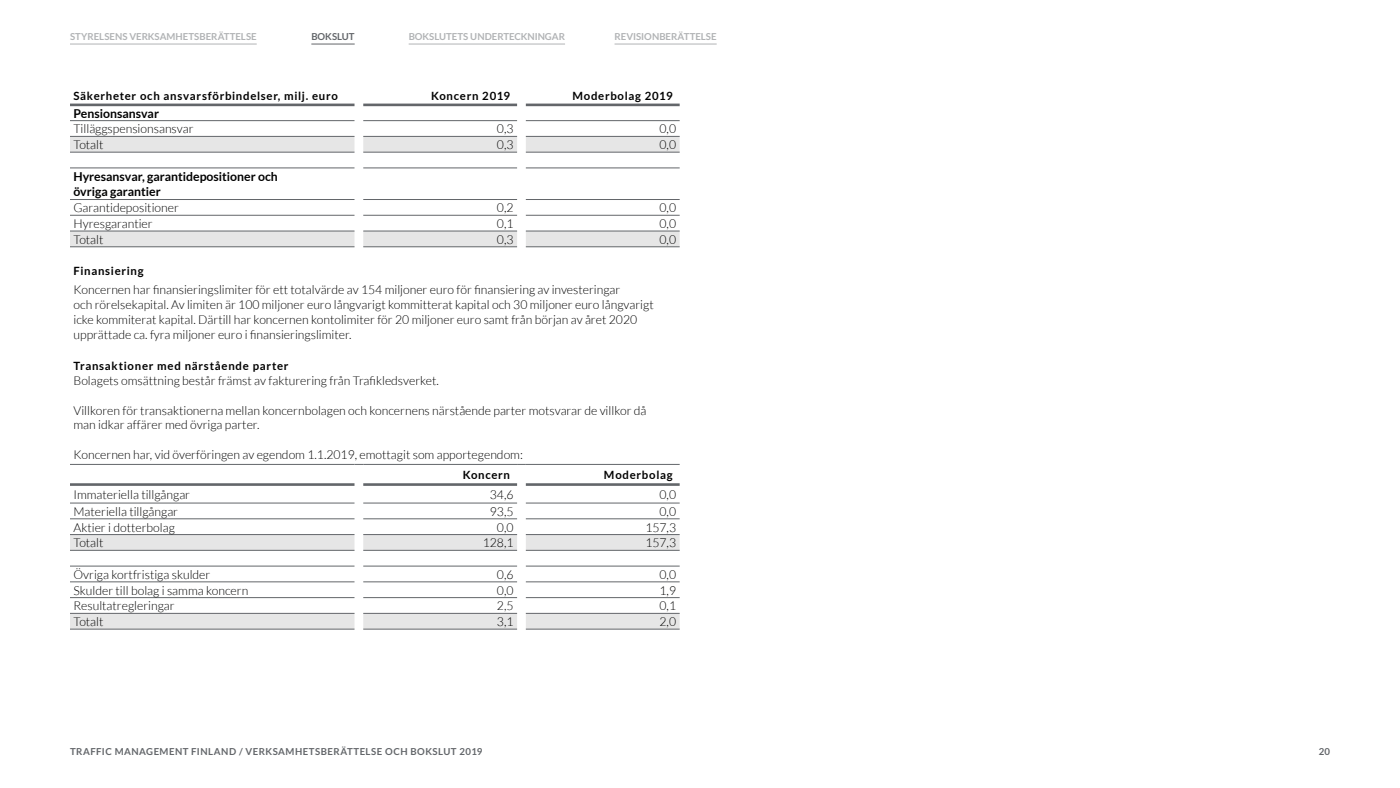
<style>
.page{position:relative;width:1400px;height:788px;background:#fff}
.page>*{position:absolute;margin:0;border:0;box-sizing:border-box;transform-origin:0 0}
.t1{font:300 12.25px/14.9px "Lato";color:#000}
.t2{font:700 12.25px/14.9px "Lato";color:#000}
.t3{font:700 11.38px "Lato";letter-spacing:.065em;color:#000}
.t4{font:700 9.62px "Lato";color:#b1b3b5}
.t5{font:700 9.62px "Lato";letter-spacing:.05em;color:#63666a}
.t6{font:700 9.62px "Lato";color:#63666a}
</style>
<div class="page">
<hr style="left:70px;top:44px;width:187px;height:1px;background:#b1b3b5">
<hr style="left:311px;top:44px;width:44px;height:1px;background:#63666a">
<hr style="left:409px;top:44px;width:156px;height:1px;background:#b1b3b5">
<hr style="left:615px;top:44px;width:102px;height:1px;background:#b1b3b5">
<svg style="left:70px;top:136px;width:610px;height:493px"></svg>
<hr style="left:70px;top:104px;width:285px;height:2px;background:#63666a">
<hr style="left:363px;top:104px;width:154px;height:2px;background:#63666a">
<hr style="left:526px;top:104px;width:154px;height:2px;background:#63666a">
<hr style="left:70px;top:483px;width:285px;height:3px;background:#63666a">
<hr style="left:363px;top:483px;width:154px;height:3px;background:#63666a">
<hr style="left:526px;top:483px;width:154px;height:3px;background:#63666a">
<hr style="left:70px;top:152px;width:285px;height:1px;background:#63666a">
<hr style="left:363px;top:152px;width:154px;height:1px;background:#63666a">
<hr style="left:526px;top:152px;width:154px;height:1px;background:#63666a">
<hr style="left:70px;top:168px;width:285px;height:1px;background:#63666a">
<hr style="left:363px;top:168px;width:154px;height:1px;background:#63666a">
<hr style="left:526px;top:168px;width:154px;height:1px;background:#63666a">
<hr style="left:70px;top:518px;width:285px;height:1px;background:#63666a">
<hr style="left:363px;top:518px;width:154px;height:1px;background:#63666a">
<hr style="left:526px;top:518px;width:154px;height:1px;background:#63666a">
<hr style="left:70px;top:550px;width:285px;height:1px;background:#63666a">
<hr style="left:363px;top:550px;width:154px;height:1px;background:#63666a">
<hr style="left:526px;top:550px;width:154px;height:1px;background:#63666a">
<hr style="left:70px;top:566px;width:285px;height:1px;background:#63666a">
<hr style="left:363px;top:566px;width:154px;height:1px;background:#63666a">
<hr style="left:526px;top:566px;width:154px;height:1px;background:#63666a">
<hr style="left:70px;top:581px;width:285px;height:1px;background:#63666a">
<hr style="left:363px;top:581px;width:154px;height:1px;background:#63666a">
<hr style="left:526px;top:581px;width:154px;height:1px;background:#63666a">
<hr style="left:70px;top:597px;width:285px;height:1px;background:#63666a">
<hr style="left:363px;top:597px;width:154px;height:1px;background:#63666a">
<hr style="left:526px;top:597px;width:154px;height:1px;background:#63666a">
<hr style="left:70px;top:629px;width:285px;height:1px;background:#63666a">
<hr style="left:363px;top:629px;width:154px;height:1px;background:#63666a">
<hr style="left:526px;top:629px;width:154px;height:1px;background:#63666a">
<hr style="left:70px;top:120px;width:285px;height:1px;background:#63666a">
<hr style="left:70px;top:199px;width:285px;height:1px;background:#63666a">
<hr style="left:70px;top:503px;width:285px;height:1px;background:#63666a">
<hr style="left:363px;top:120px;width:154px;height:1px;background:#63666a">
<hr style="left:363px;top:199px;width:154px;height:1px;background:#63666a">
<hr style="left:363px;top:503px;width:154px;height:1px;background:#63666a">
<hr style="left:526px;top:120px;width:154px;height:1px;background:#63666a">
<hr style="left:526px;top:199px;width:154px;height:1px;background:#63666a">
<hr style="left:526px;top:503px;width:154px;height:1px;background:#63666a">
<hr style="left:70px;top:215px;width:285px;height:1px;background:#63666a">
<hr style="left:70px;top:246px;width:285px;height:1px;background:#63666a">
<hr style="left:363px;top:215px;width:154px;height:1px;background:#63666a">
<hr style="left:363px;top:246px;width:154px;height:1px;background:#63666a">
<hr style="left:526px;top:215px;width:154px;height:1px;background:#63666a">
<hr style="left:526px;top:246px;width:154px;height:1px;background:#63666a">
<hr style="left:70px;top:534px;width:285px;height:1px;background:#63666a">
<hr style="left:363px;top:534px;width:154px;height:1px;background:#63666a">
<hr style="left:526px;top:534px;width:154px;height:1px;background:#63666a">
<hr style="left:70px;top:613px;width:285px;height:1px;background:#63666a">
<hr style="left:363px;top:613px;width:154px;height:1px;background:#63666a">
<hr style="left:526px;top:613px;width:154px;height:1px;background:#63666a">
<hr style="left:70px;top:136px;width:285px;height:1px;background:#63666a">
<hr style="left:363px;top:136px;width:154px;height:1px;background:#63666a">
<hr style="left:526px;top:136px;width:154px;height:1px;background:#63666a">
<hr style="left:70px;top:230px;width:285px;height:1px;background:#63666a">
<hr style="left:363px;top:230px;width:154px;height:1px;background:#63666a">
<hr style="left:526px;top:230px;width:154px;height:1px;background:#63666a">
<hr style="left:70px;top:464px;width:285px;height:1px;background:#63666a">
<hr style="left:363px;top:464px;width:154px;height:1px;background:#63666a">
<hr style="left:526px;top:464px;width:154px;height:1px;background:#63666a">
<p class="t4" style="left:70px;top:31px;width:188px">STYRELSENS VERKSAMHETSBERÄTTELSE</p>
<p class="t6" style="left:311px;top:31px;width:45px">BOKSLUT</p>
<p class="t4" style="left:409px;top:31px;width:158px">BOKSLUTETS UNDERTECKNINGAR</p>
<p class="t4" style="left:615px;top:31px;width:104px">REVISIONBERÄTTELSE</p>
<p class="t3" style="left:74px;top:89px;width:266px">Säkerheter och ansvarsförbindelser, milj. euro</p>
<p class="t3" style="left:431px;top:89px;width:81px">Koncern 2019</p>
<p class="t3" style="left:572px;top:89px;width:102px">Moderbolag 2019</p>
<p class="t2" style="left:74px;top:106px;width:87px">Pensionsansvar</p>
<p class="t1" style="left:74px;top:122px;width:122px">Tilläggspensionsansvar</p>
<p class="t1" style="left:497px;top:122px;width:18px">0,3</p>
<p class="t1" style="left:660px;top:122px;width:18px">0,0</p>
<p class="t1" style="left:74px;top:137px;width:32px">Totalt</p>
<p class="t1" style="left:497px;top:137px;width:18px">0,3</p>
<p class="t1" style="left:660px;top:137px;width:18px">0,0</p>
<p class="t2" style="left:74px;top:169px;width:206px">Hyresansvar, garantidepositioner och övriga garantier</p>
<p class="t1" style="left:74px;top:200px;width:107px">Garantidepositioner</p>
<p class="t1" style="left:497px;top:200px;width:18px">0,2</p>
<p class="t1" style="left:660px;top:200px;width:18px">0,0</p>
<p class="t1" style="left:74px;top:216px;width:81px">Hyresgarantier</p>
<p class="t1" style="left:497px;top:216px;width:18px">0,1</p>
<p class="t1" style="left:660px;top:216px;width:18px">0,0</p>
<p class="t1" style="left:74px;top:232px;width:32px">Totalt</p>
<p class="t1" style="left:497px;top:232px;width:18px">0,3</p>
<p class="t1" style="left:660px;top:232px;width:18px">0,0</p>
<p class="t3" style="left:74px;top:265px;width:72px">Finansiering</p>
<p class="t1" style="left:74px;top:282px;width:582px">Koncernen har finansieringslimiter för ett totalvärde av 154 miljoner euro för finansiering av investeringar<br>och rörelsekapital. Av limiten är 100 miljoner euro långvarigt kommitterat kapital och 30 miljoner euro långvarigt icke kommiterat kapital. Därtill har koncernen kontolimiter för 20 miljoner euro samt från början av året 2020 upprättade ca. fyra miljoner euro i finansieringslimiter.</p>
<p class="t3" style="left:74px;top:359px;width:216px">Transaktioner med närstående parter</p>
<p class="t1" style="left:74px;top:373px;width:367px">Bolagets omsättning består främst av fakturering från Trafikledsverket.</p>
<p class="t1" style="left:74px;top:402px;width:575px">Villkoren för transaktionerna mellan koncernbolagen och koncernens närstående parter motsvarar de villkor då man idkar affärer med övriga parter.</p>
<p class="t1" style="left:74px;top:447px;width:451px">Koncernen har, vid överföringen av egendom 1.1.2019, emottagit som apportegendom:</p>
<p class="t3" style="left:463px;top:468px;width:49px">Koncern</p>
<p class="t3" style="left:604px;top:468px;width:70px">Moderbolag</p>
<p class="t1" style="left:74px;top:487px;width:118px">Immateriella tillgångar</p>
<p class="t1" style="left:490px;top:487px;width:25px">34,6</p>
<p class="t1" style="left:660px;top:487px;width:18px">0,0</p>
<p class="t1" style="left:74px;top:504px;width:106px">Materiella tillgångar</p>
<p class="t1" style="left:490px;top:504px;width:25px">93,5</p>
<p class="t1" style="left:660px;top:504px;width:18px">0,0</p>
<p class="t1" style="left:74px;top:520px;width:103px">Aktier i dotterbolag</p>
<p class="t1" style="left:497px;top:520px;width:18px">0,0</p>
<p class="t1" style="left:645px;top:520px;width:32px">157,3</p>
<p class="t1" style="left:74px;top:535px;width:32px">Totalt</p>
<p class="t1" style="left:483px;top:535px;width:32px">128,1</p>
<p class="t1" style="left:645px;top:535px;width:32px">157,3</p>
<p class="t1" style="left:74px;top:567px;width:138px">Övriga kortfristiga skulder</p>
<p class="t1" style="left:497px;top:567px;width:18px">0,6</p>
<p class="t1" style="left:660px;top:567px;width:18px">0,0</p>
<p class="t1" style="left:74px;top:583px;width:176px">Skulder till bolag i samma koncern</p>
<p class="t1" style="left:497px;top:583px;width:18px">0,0</p>
<p class="t1" style="left:660px;top:583px;width:18px">1,9</p>
<p class="t1" style="left:74px;top:598px;width:103px">Resultatregleringar</p>
<p class="t1" style="left:497px;top:598px;width:18px">2,5</p>
<p class="t1" style="left:660px;top:598px;width:18px">0,1</p>
<p class="t1" style="left:74px;top:614px;width:32px">Totalt</p>
<p class="t1" style="left:497px;top:614px;width:18px">3,1</p>
<p class="t1" style="left:660px;top:614px;width:18px">2,0</p>
<p class="t5" style="left:70px;top:745px;width:414px">TRAFFIC MANAGEMENT FINLAND / VERKSAMHETSBERÄTTELSE OCH BOKSLUT 2019</p>
<p class="t5" style="left:1319px;top:745px;width:13px">20</p>
</div>
